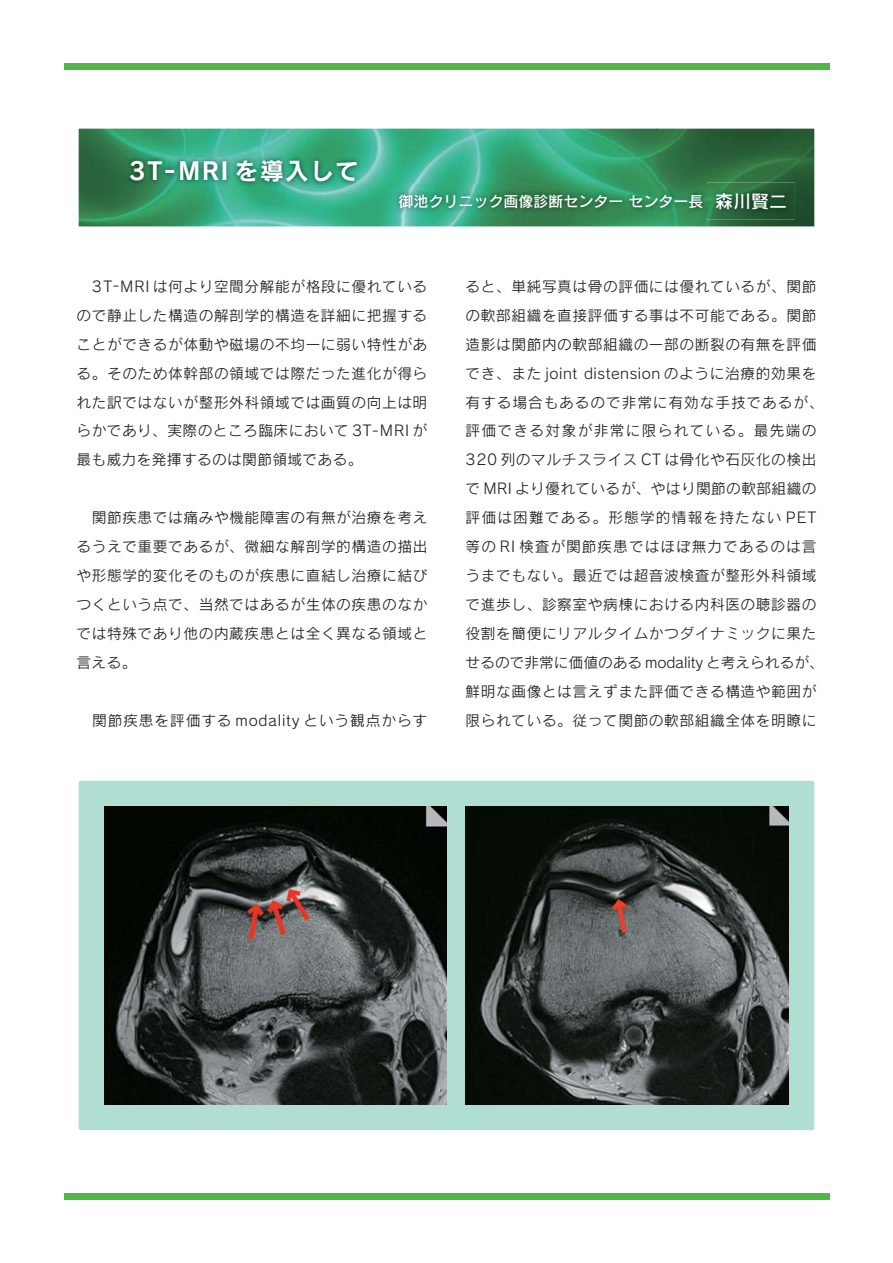
<style>
.page{position:relative;width:893px;height:1263px;background:#fff}
.page>*{position:absolute;margin:0;border:0;box-sizing:border-box;transform-origin:0 0}
.t1{font:24px "Rodin CID B";letter-spacing:.05em;color:#fff}
.t2{font:15px "Rodin CID DB";color:#fff}
.t3{font:14.7px/29px "Rodin CID M";letter-spacing:.04em;color:#231f20;text-align:justify}
.t4{font:14.7px "Rodin CID M";letter-spacing:.06em;color:#231f20}
.s1{font-size:18px}
</style>
<div class="page">
<div style="left:64px;top:64px;width:765px;height:6px;background:#4fb848"></div>
<div style="left:64px;top:1193px;width:765px;height:6px;background:#4fb848"></div>
<img style="left:79px;top:129px;width:735px;height:97px">
<img style="left:121px;top:146px;width:246px;height:47px">
<img style="left:391px;top:184px;width:317px;height:34px">
<img style="left:708px;top:183px;width:87px;height:37px">
<div style="left:79px;top:781px;width:735px;height:349px;background:#b1ded2;border-radius:2px"></div>
<img style="left:104px;top:806px;width:343px;height:298px">
<img style="left:465px;top:806px;width:324px;height:298px">
<h1 class="t1" style="left:129px;top:162px;width:232px">3T-MRI を導入して</h1>
<p class="t2" style="left:398px;top:196px;width:390px">御池クリニック画像診断センター センター長 <span class="s1">森川賢二</span></p>
<p class="t3" style="left:77px;top:274px;width:352px">　3T-MRI は何より空間分解能が格段に優れているので静止した構造の解剖学的構造を詳細に把握することができるが体動や磁場の不均一に弱い特性がある。そのため体幹部の領域では際だった進化が得られた訳ではないが整形外科領域では画質の向上は明らかであり、実際のところ臨床において 3T-MRI が最も威力を発揮するのは関節領域である。</p>
<p class="t3" style="left:77px;top:505px;width:352px">　関節疾患では痛みや機能障害の有無が治療を考えるうえで重要であるが、微細な解剖学的構造の描出や形態学的変化そのものが疾患に直結し治療に結びつくという点で、当然ではあるが生体の疾患のなかでは特殊であり他の内蔵疾患とは全く異なる領域と言える。</p>
<p class="t4" style="left:77px;top:715px;width:352px">　関節疾患を評価する modality という観点からす</p>
<p class="t3" style="left:466px;top:274px;width:360px;text-align:left">ると、単純写真は骨の評価には優れているが、関節の軟部組織を直接評価する事は不可能である。関節造影は関節内の軟部組織の一部の断裂の有無を評価でき、また joint distension のように治療的効果を有する場合もあるので非常に有効な手技であるが、評価できる対象が非常に限られている。最先端の<br>320 列のマルチスライス CT は骨化や石灰化の検出で MRI より優れているが、やはり関節の軟部組織の評価は困難である。形態学的情報を持たない PET等の RI 検査が関節疾患ではほぼ無力であるのは言うまでもない。最近では超音波検査が整形外科領域で進歩し、診察室や病棟における内科医の聴診器の役割を簡便にリアルタイムかつダイナミックに果たせるので非常に価値のある modality と考えられるが、鮮明な画像とは言えずまた評価できる構造や範囲が限られている。従って関節の軟部組織全体を明瞭に</p>
</div>
